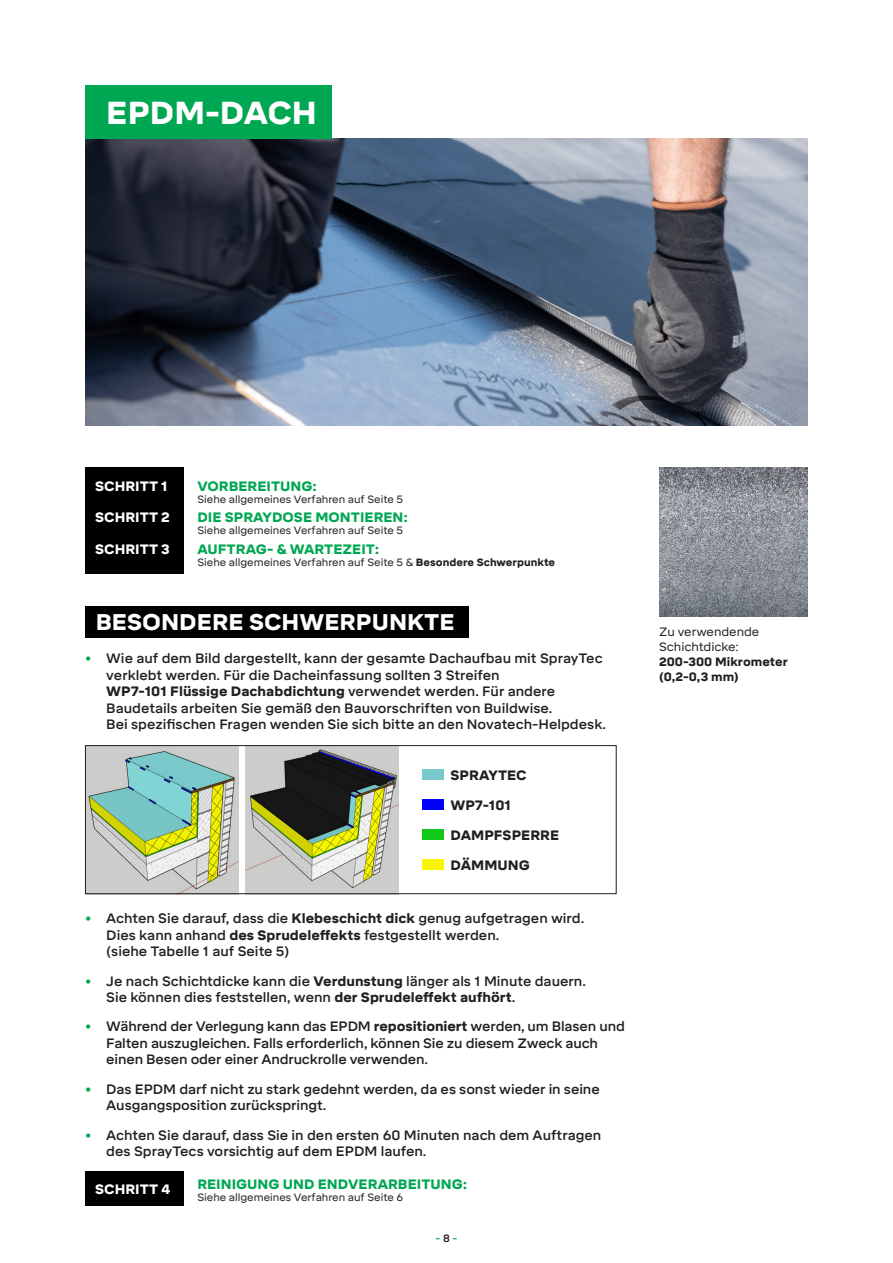
<style>
.page{position:relative;width:893px;height:1263px;background:#fff}
.page>*{position:absolute;margin:0;border:0;box-sizing:border-box;transform-origin:0 0}
.t1{font:900 31.5px "Mikro";color:#fff}
.t2{font:900 22.5px "Mikro";color:#fff}
.t3{font:500 13.5px/16.5px "Mikro";color:#231f20}
.Body_Tekst{font:900 13.5px "Mikro";color:#00a753}
.t4{font:900 13.5px "Mikro";color:#231f20}
.Body_Tekst-2{font:900 13.5px "Mikro";color:#fff}
.Body_Tekst-3{font:12px/15px "Mikro";color:#231f20}
.t5{font:900 12px "Mikro";color:#231f20}
.Body_Tekst-4{font:10.5px "Mikro";color:#231f20}
.t6{font:500 10.5px "Mikro";color:#00a753}
.s1{font-weight:900}
.s2{color:#00a753}
.s3{color:#231f20}
</style>
<div class="page">
<div style="left:85px;top:606px;width:384px;height:32px;background:#000001"></div>
<div style="left:85px;top:1171px;width:99px;height:34px;background:#000001"></div>
<img style="left:659px;top:468px;width:149px;height:149px">
<img style="left:85px;top:138px;width:723px;height:287px">
<img style="left:87px;top:747px;width:152px;height:145px">
<img style="left:245px;top:747px;width:154px;height:145px">
<div style="left:423px;top:769px;width:21px;height:11px;background:#79c9ca"></div>
<div style="left:423px;top:799px;width:21px;height:11px;background:#0000f6"></div>
<div style="left:423px;top:829px;width:21px;height:11px;background:#0fc819"></div>
<div style="left:423px;top:859px;width:21px;height:11px;background:#f7f701"></div>
<div style="left:85px;top:745px;width:532px;height:149px;border:1px solid #231f20"></div>
<div style="left:85px;top:85px;width:247px;height:53px;background:#00a753"></div>
<div style="left:85px;top:468px;width:99px;height:106px;background:#000001"></div>
<h2 class="t1" style="left:106px;top:94px;width:212px">EPDM-DACH</h2>
<p class="Body_Tekst-2" style="left:95px;top:478px;width:74px">SCHRITT 1</p>
<p class="Body_Tekst" style="left:197px;top:478px;width:121px">VORBEREITUNG:</p>
<p class="Body_Tekst-4" style="left:197px;top:493px;width:207px">Siehe allgemeines Verfahren auf Seite 5</p>
<p class="Body_Tekst-2" style="left:95px;top:510px;width:76px">SCHRITT 2</p>
<p class="Body_Tekst" style="left:197px;top:510px;width:212px">DIE SPRAYDOSE MONTIEREN:</p>
<p class="Body_Tekst-4" style="left:197px;top:525px;width:207px">Siehe allgemeines Verfahren auf Seite 5</p>
<p class="Body_Tekst-2" style="left:95px;top:541px;width:76px">SCHRITT 3</p>
<p class="Body_Tekst" style="left:197px;top:541px;width:184px">AUFTRAG- &amp; WARTEZEIT:</p>
<p class="Body_Tekst-4" style="left:197px;top:556px;width:359px">Siehe allgemeines Verfahren auf Seite 5 &amp; <span class="s1">Besondere Schwerpunkte</span></p>
<h2 class="t2" style="left:96px;top:609px;width:361px">BESONDERE SCHWERPUNKTE</h2>
<p class="t3" style="left:106px;top:650px;width:501px;text-indent:-21px"><span class="s2">•</span> Wie auf dem Bild dargestellt, kann der gesamte Dachaufbau mit SprayTec verklebt werden. Für die Dacheinfassung sollten 3 Streifen<br><span class="s1">WP7-101 Flüssige Dachabdichtung</span> verwendet werden. Für andere Baudetails arbeiten Sie gemäß den Bauvorschriften von Buildwise.<br>Bei spezifischen Fragen wenden Sie sich bitte an den Novatech-Helpdesk.</p>
<h2 class="t4" style="left:450px;top:767px;width:78px">SPRAYTEC</h2>
<h2 class="t4" style="left:450px;top:797px;width:62px">WP7-101</h2>
<h2 class="t4" style="left:450px;top:827px;width:110px">DAMPFSPERRE</h2>
<h2 class="t4" style="left:450px;top:857px;width:81px">DÄMMUNG</h2>
<p class="t3" style="left:106px;top:910px;width:479px;text-indent:-21px"><span class="s2">•</span> Achten Sie darauf, dass die <span class="s1">Klebeschicht dick</span> genug aufgetragen wird.<br>Dies kann anhand <span class="s1">des Sprudeleffekts</span> festgestellt werden.<br>(siehe Tabelle 1 auf Seite 5)</p>
<p class="t3" style="left:106px;top:973px;width:481px;text-indent:-21px"><span class="s2">•</span> Je nach Schichtdicke kann die <span class="s1">Verdunstung</span> länger als 1 Minute dauern.<br>Sie können dies feststellen, wenn <span class="s1">der Sprudeleffekt aufhört</span>.</p>
<p class="t3" style="left:106px;top:1018px;width:520px;text-indent:-21px"><span class="s2">•</span> Während der Verlegung kann das EPDM <span class="s1">repositioniert</span> werden, um Blasen und<br>Falten auszugleichen. Falls erforderlich, können Sie zu diesem Zweck auch einen Besen oder einer Andruckrolle verwenden.</p>
<p class="t3" style="left:106px;top:1081px;width:495px;text-indent:-21px"><span class="s2">•</span> Das EPDM darf nicht zu stark gedehnt werden, da es sonst wieder in seine<br>Ausgangsposition zurückspringt.</p>
<p class="t3" style="left:106px;top:1127px;width:497px;text-indent:-21px"><span class="s2">•</span> Achten Sie darauf, dass Sie in den ersten 60 Minuten nach dem Auftragen des SprayTecs vorsichtig auf dem EPDM laufen.</p>
<p class="Body_Tekst-2" style="left:95px;top:1181px;width:77px">SCHRITT 4</p>
<p class="Body_Tekst" style="left:197px;top:1176px;width:272px">REINIGUNG UND ENDVERARBEITUNG:</p>
<p class="Body_Tekst-4" style="left:197px;top:1191px;width:207px">Siehe allgemeines Verfahren auf Seite 6</p>
<p class="t6" style="left:436px;top:1232px;width:23px">- <span class="s3">8</span> -</p>
<p class="Body_Tekst-3" style="left:659px;top:625px;width:130px">Zu verwendende<br>Schichtdicke:<br><span class="s1">200-300 Mikrometer</span></p>
<p class="t5" style="left:659px;top:670px;width:81px">(0,2-0,3 mm)</p>
</div>
